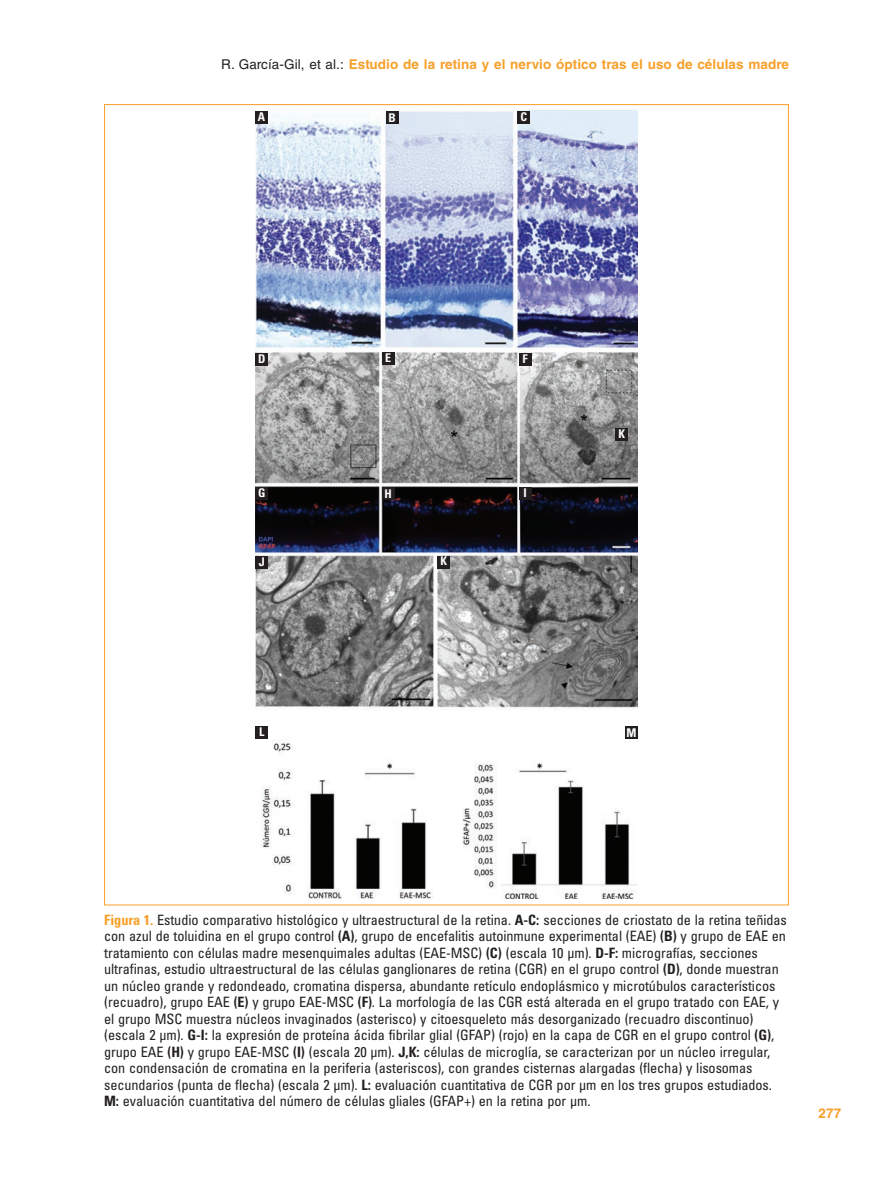
<style>
.page{position:relative;width:893px;height:1191px;background:#fff}
.page>*{position:absolute;margin:0;border:0;box-sizing:border-box;transform-origin:0 0}
.t1{font:condensed 14.25px/16.5px "Univers LT Std";letter-spacing:-.005em;color:#231f20}
.t2{font:700 13.5px "Helvetica LT Std";letter-spacing:.005em;color:#f89f29}
.t3{font:700 condensed 12px "Univers LT Std";color:#fff}
.s1{font-weight:400;color:#231f20}
.s2{font-weight:700;color:#f89f29}
.s3{font-weight:700}
</style>
<div class="page">
<img style="left:255px;top:111px;width:383px;height:787px">
<div style="left:256px;top:352px;width:12px;height:13px;background:#231f20"></div>
<div style="left:382px;top:487px;width:13px;height:13px;background:#231f20"></div>
<div style="left:518px;top:111px;width:12px;height:13px;background:#231f20"></div>
<div style="left:256px;top:487px;width:12px;height:13px;background:#231f20"></div>
<div style="left:625px;top:726px;width:13px;height:13px;background:#231f20"></div>
<div style="left:386px;top:111px;width:12px;height:13px;background:#231f20"></div>
<div style="left:519px;top:352px;width:12px;height:13px;background:#231f20"></div>
<div style="left:256px;top:726px;width:12px;height:13px;background:#231f20"></div>
<div style="left:615px;top:428px;width:13px;height:13px;background:#231f20"></div>
<div style="left:438px;top:556px;width:12px;height:12px;background:#231f20"></div>
<div style="left:256px;top:556px;width:12px;height:12px;background:#231f20"></div>
<div style="left:519px;top:487px;width:12px;height:13px;background:#231f20"></div>
<div style="left:255px;top:111px;width:13px;height:13px;background:#231f20"></div>
<div style="left:382px;top:352px;width:13px;height:13px;background:#231f20"></div>
<p class="t2" style="left:221px;top:56px;width:569px"><span class="s1">R. García-Gil, et al.:</span> Estudio de la retina y el nervio óptico tras el uso de células madre</p>
<p class="t3" style="left:258px;top:109px;width:9px">A</p>
<p class="t3" style="left:388px;top:110px;width:9px">B</p>
<p class="t3" style="left:521px;top:109px;width:8px">C</p>
<p class="t3" style="left:258px;top:351px;width:9px">D</p>
<p class="t3" style="left:385px;top:350px;width:7px">E</p>
<p class="t3" style="left:522px;top:351px;width:7px">F</p>
<p class="t3" style="left:619px;top:426px;width:8px">K</p>
<p class="t3" style="left:258px;top:485px;width:9px">G</p>
<p class="t3" style="left:385px;top:486px;width:9px">H</p>
<p class="t3" style="left:523px;top:485px;width:5px">I</p>
<p class="t3" style="left:259px;top:554px;width:7px">J</p>
<p class="t3" style="left:441px;top:553px;width:8px">K</p>
<p class="t3" style="left:259px;top:724px;width:7px">L</p>
<p class="t3" style="left:626px;top:725px;width:11px">M</p>
<p class="t1" style="left:104px;top:911px;width:684px"><span class="s2">Figura 1.</span> Estudio comparativo histológico y ultraestructural de la retina. <span class="s3">A-C:</span> secciones de criostato de la retina teñidas con azul de toluidina en el grupo control <span class="s3">(A)</span>, grupo de encefalitis autoinmune experimental (EAE) <span class="s3">(B)</span> y grupo de EAE en tratamiento con células madre mesenquimales adultas (EAE-MSC) <span class="s3">(C)</span> (escala 10 µm). <span class="s3">D-F:</span> micrografías, secciones ultrafinas, estudio ultraestructural de las células ganglionares de retina (CGR) en el grupo control <span class="s3">(D)</span>, donde muestran un núcleo grande y redondeado, cromatina dispersa, abundante retículo endoplásmico y microtúbulos característicos (recuadro), grupo EAE <span class="s3">(E)</span> y grupo EAE-MSC <span class="s3">(F)</span>. La morfología de las CGR está alterada en el grupo tratado con EAE, y el grupo MSC muestra núcleos invaginados (asterisco) y citoesqueleto más desorganizado (recuadro discontinuo) (escala 2 µm). <span class="s3">G-I:</span> la expresión de proteína ácida fibrilar glial (GFAP) (rojo) en la capa de CGR en el grupo control <span class="s3">(G)</span>, grupo EAE <span class="s3">(H)</span> y grupo EAE-MSC <span class="s3">(I)</span> (escala 20 µm). <span class="s3">J,K:</span> células de microglía, se caracterizan por un núcleo irregular, con condensación de cromatina en la periferia (asteriscos), con grandes cisternas alargadas (flecha) y lisosomas secundarios (punta de flecha) (escala 2 µm). <span class="s3">L:</span> evaluación cuantitativa de CGR por µm en los tres grupos estudiados.<br><span class="s3">M:</span> evaluación cuantitativa del número de células gliales (GFAP+) en la retina por µm.</p>
<p class="t2" style="left:819px;top:1104px;width:24px">277</p>
</div>
